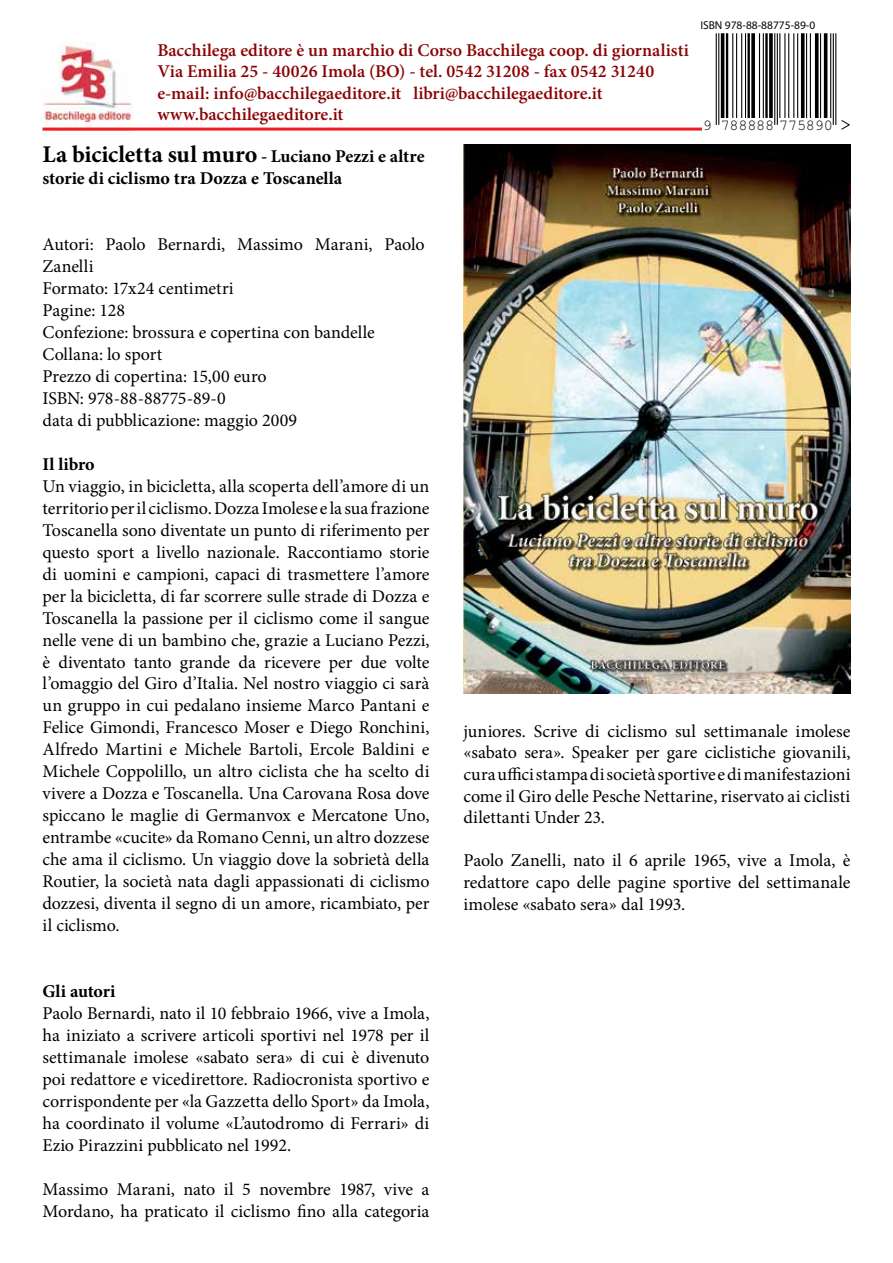
<style>
.page{position:relative;width:893px;height:1263px;background:#fff}
.page>*{position:absolute;margin:0;border:0;box-sizing:border-box;transform-origin:0 0}
.t1{font:700 24px "Minion Pro";letter-spacing:-.005em;color:#000}
.t2{font:18px/21.9px "Minion Pro";letter-spacing:-.005em;color:#000;text-align:justify}
.t3{font:600 18px/21.6px "Minion Pro";color:#8b0304}
.t4{font:700 18px "Minion Pro";color:#000}
.t5{font:15.3px "Helvetica";letter-spacing:-.015em;color:#000}
.t6{font:11.4px "Courier";color:#000}
.s1{font-size:18px}
</style>
<div class="page">
<img style="left:43px;top:43px;width:90px;height:92px">
<hr style="left:43px;top:128px;width:807px;height:3px;background:#ed1d24">
<img style="left:464px;top:145px;width:386px;height:548px">
<svg style="left:702px;top:33px;width:138px;height:98px"></svg>
<hr style="left:716px;top:33px;width:1px;height:92px;background:#000">
<hr style="left:718px;top:33px;width:1px;height:92px;background:#000">
<hr style="left:721px;top:33px;width:3px;height:85px;background:#000">
<hr style="left:726px;top:33px;width:2px;height:85px;background:#000">
<hr style="left:732px;top:33px;width:1px;height:85px;background:#000">
<hr style="left:736px;top:33px;width:1px;height:85px;background:#000">
<hr style="left:741px;top:33px;width:1px;height:85px;background:#000">
<hr style="left:745px;top:33px;width:1px;height:85px;background:#000">
<hr style="left:747px;top:33px;width:3px;height:85px;background:#000">
<svg style="left:751px;top:33px;width:4px;height:85px"></svg>
<hr style="left:759px;top:33px;width:1px;height:85px;background:#000">
<hr style="left:763px;top:33px;width:1px;height:85px;background:#000">
<hr style="left:765px;top:33px;width:3px;height:85px;background:#000">
<svg style="left:769px;top:33px;width:4px;height:85px"></svg>
<hr style="left:774px;top:33px;width:1px;height:92px;background:#000">
<hr style="left:777px;top:33px;width:1px;height:92px;background:#000">
<hr style="left:779px;top:33px;width:1px;height:85px;background:#000">
<hr style="left:784px;top:33px;width:1px;height:85px;background:#000">
<hr style="left:788px;top:33px;width:1px;height:85px;background:#000">
<hr style="left:793px;top:33px;width:1px;height:85px;background:#000">
<hr style="left:797px;top:33px;width:1px;height:85px;background:#000">
<svg style="left:801px;top:33px;width:4px;height:85px"></svg>
<hr style="left:806px;top:33px;width:1px;height:85px;background:#000">
<hr style="left:810px;top:33px;width:1px;height:85px;background:#000">
<hr style="left:815px;top:33px;width:3px;height:85px;background:#000">
<hr style="left:820px;top:33px;width:1px;height:85px;background:#000">
<hr style="left:824px;top:33px;width:3px;height:85px;background:#000">
<hr style="left:830px;top:33px;width:1px;height:85px;background:#000">
<hr style="left:833px;top:33px;width:1px;height:92px;background:#000">
<hr style="left:835px;top:33px;width:1px;height:92px;background:#000">
<svg style="left:840px;top:120px;width:10px;height:11px"></svg>
<p class="t3" style="left:157px;top:39px;width:533px">Bacchilega editore è un marchio di Corso Bacchilega coop. di giornalisti Via Emilia 25 - 40026 Imola (BO) - tel. 0542 31208 - fax 0542 31240 e-mail: info@bacchilegaeditore.it libri@bacchilegaeditore.it www.bacchilegaeditore.it</p>
<h1 class="t1" style="left:43px;top:138px;width:383px">La bicicletta sul muro <span class="s1">- Luciano Pezzi e altre</span></h1>
<p class="t4" style="left:43px;top:166px;width:301px">storie di ciclismo tra Dozza e Toscanella</p>
<p class="t6" style="left:700px;top:19px;width:116px">ISBN 978-88-88775-89-0</p>
<p class="t5" style="left:703px;top:116px;width:131px">9 788888 775890</p>
<p class="t2" style="left:43px;top:234px;width:383px;text-align:left">Autori: Paolo Bernardi, Massimo Marani, Paolo<br>Zanelli<br>Formato: 17x24 centimetri<br>Pagine: 128<br>Confezione: brossura e copertina con bandelle<br>Collana: lo sport<br>Prezzo di copertina: 15,00 euro<br>ISBN: 978-88-88775-89-0<br>data di pubblicazione: maggio 2009</p>
<p class="t4" style="left:43px;top:451px;width:54px">Il libro</p>
<p class="t2" style="left:43px;top:475px;width:388px">Un viaggio, in bicicletta, alla scoperta dell’amore di un territorio per il ciclismo. Dozza Imolese e la sua frazione Toscanella sono diventate un punto di riferimento per questo sport a livello nazionale. Raccontiamo storie di uomini e campioni, capaci di trasmettere l’amore per la bicicletta, di far scorrere sulle strade di Dozza e Toscanella la passione per il ciclismo come il sangue nelle vene di un bambino che, grazie a Luciano Pezzi, è diventato tanto grande da ricevere per due volte l’omaggio del Giro d’Italia. Nel nostro viaggio ci sarà un gruppo in cui pedalano insieme Marco Pantani e Felice Gimondi, Francesco Moser e Diego Ronchini, Alfredo Martini e Michele Bartoli, Ercole Baldini e Michele Coppolillo, un altro ciclista che ha scelto di vivere a Dozza e Toscanella. Una Carovana Rosa dove spiccano le maglie di Germanvox e Mercatone Uno, entrambe «cucite» da Romano Cenni, un altro dozzese che ama il ciclismo. Un viaggio dove la sobrietà della Routier, la società nata dagli appassionati di ciclismo dozzesi, diventa il segno di un amore, ricambiato, per il ciclismo.</p>
<p class="t4" style="left:43px;top:978px;width:75px">Gli autori</p>
<p class="t2" style="left:43px;top:1002px;width:388px">Paolo Bernardi, nato il 10 febbraio 1966, vive a Imola, ha iniziato a scrivere articoli sportivi nel 1978 per il settimanale imolese «sabato sera» di cui è divenuto poi redattore e vicedirettore. Radiocronista sportivo e corrispondente per «la Gazzetta dello Sport» da Imola, ha coordinato il volume «L’autodromo di Ferrari» di Ezio Pirazzini pubblicato nel 1992.</p>
<p class="t2" style="left:43px;top:1178px;width:388px">Massimo Marani, nato il 5 novembre 1987, vive a<br>Mordano, ha praticato il ciclismo fino alla categoria</p>
<p class="t2" style="left:463px;top:720px;width:388px">juniores. Scrive di ciclismo sul settimanale imolese «sabato sera». Speaker per gare ciclistiche giovanili, cura uffici stampa di società sportive e di manifestazioni come il Giro delle Pesche Nettarine, riservato ai ciclisti dilettanti Under 23.</p>
<p class="t2" style="left:463px;top:850px;width:388px">Paolo Zanelli, nato il 6 aprile 1965, vive a Imola, è redattore capo delle pagine sportive del settimanale imolese «sabato sera» dal 1993.</p>
</div>
